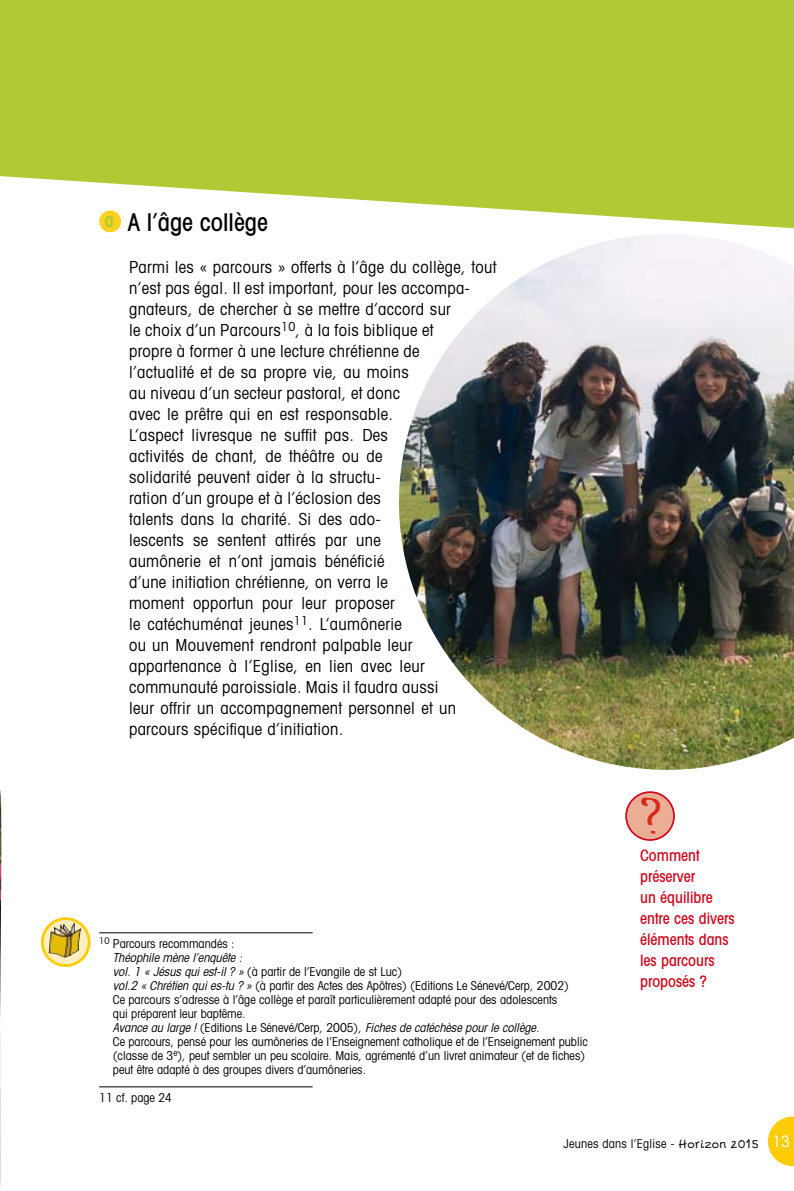
<style>
.page{position:relative;width:794px;height:1191px;background:#fff}
.page>*{position:absolute;margin:0;border:0;box-sizing:border-box;transform-origin:0 0}
.t1{font:500 condensed 24.5px "Avant Garde";color:#000}
.t2{font:condensed 16.62px/21px "Avant Garde";letter-spacing:.02em;color:#000}
.t3{font:500 condensed 15.75px/21px "Avant Garde";color:#cc071e}
.t4{font:condensed 12.25px/14px "Avant Garde";color:#000}
.t5{font:condensed 12.25px "Avant Garde";letter-spacing:.02em;color:#000}
.s1{font-style:italic}
.s2{font-family:"Escript LL";font-stretch:normal;font-size:14px}
.s3{font-size:15.75px;color:#fff}
</style>
<div class="page">
<svg style="left:0;top:0;width:794px;height:230px;background:#b7ce47"></svg>
<svg style="left:768px;top:1116px;width:26px;height:50px"></svg>
<div style="left:99px;top:210px;width:22px;height:22px;background:#ffd11e;border-radius:50%"></div>
<img style="left:372px;top:208px;width:422px;height:562px">
<hr style="left:99px;top:932px;width:214px;height:1px;background:#000">
<hr style="left:99px;top:1086px;width:214px;height:1px;background:#000">
<svg style="left:42px;top:918px;width:47px;height:47px"></svg>
<div style="left:41px;top:917px;width:50px;height:50px;border:3px solid #fecc00;border-radius:50%"></div>
<img style="left:48px;top:928px;width:33px;height:30px">
<img style="left:0;top:790px;width:2px;height:397px">
<div style="left:626px;top:792px;width:48px;height:48px;background:#ebad93;border-radius:50%"></div>
<div style="left:625px;top:791px;width:50px;height:50px;border:2px solid #cc071e;border-radius:50%"></div>
<img style="left:640px;top:797px;width:21px;height:37px">
<h1 class="t1" style="left:104px;top:207px;width:165px"><sup>a</sup> A l’âge collège</h1>
<p class="t2" style="left:129px;top:256px;width:369px">Parmi les « parcours » offerts à l’âge du collège, tout n’est pas égal. Il est important, pour les accompa&shy;gnateurs, de chercher à se mettre d’accord sur<br>le choix d’un Parcours<sup>10</sup>, à la fois biblique et<br>propre à former à une lecture chrétienne de<br>l’actualité et de sa propre vie, au moins<br>au niveau d’un secteur pastoral, et donc<br>avec le prêtre qui en est responsable.<br>L’aspect livresque ne suffit pas. Des<br>activités de chant, de théâtre ou de<br>solidarité peuvent aider à la structu-<br>ration d’un groupe et à l’éclosion des<br>talents dans la charité. Si des ado-<br>lescents se sentent attirés par une<br>aumônerie et n’ont jamais bénéficié<br>d’une initiation chrétienne, on verra le<br>moment opportun pour leur proposer<br>le catéchuménat jeunes<sup>11</sup>. L’aumônerie<br>ou un Mouvement rendront palpable leur appartenance à l’Eglise, en lien avec leur communauté paroissiale. Mais il faudra aussi<br>leur offrir un accompagnement personnel et un parcours spécifique d’initiation.</p>
<p class="t4" style="left:113px;top:936px;width:476px;text-indent:-14px"><sup>10</sup> Parcours recommandés :<br><span class="s1">Théophilemènel’enquête:<br>vol.1 «Jésusquiest-il?»</span>(à partir de l’Evangile de st Luc)<br><span class="s1">vol.2 «Chrétien quies-tu ?»</span>(à partir des Actes des Apôtres) (Editions Le Sénevé/Cerp, 2002)<br>Ce parcours s’adresse à l’âge collège et paraît particulièrement adapté pour des adolescents<br>qui préparent leur baptême.<br><span class="s1">Avanceau large!</span>( E d i t i o n s L e S é n e v é/C e r p , 2 0 0 5 ) , <span class="s1">Fichesdecatéchèsepourlecollège.<br></span>Ce parcours, pensé pour les aumôneries de l’Enseignement catholique et de l’Enseignement public (classe de 3<sup>e</sup>), peut sembler un peu scolaire. Mais, agrémenté d’un livret animateur (et de fiches) peut être adapté à des groupes divers d’aumôneries.</p>
<p class="t4" style="left:99px;top:1090px;width:74px">11 cf. page 24</p>
<p class="t3" style="left:640px;top:845px;width:96px">Comment préserver<br>un équilibre entre ces divers éléments dans les parcours proposés ?</p>
<p class="t5" style="left:563px;top:1135px;width:227px">Jeunes dans l’Eglise - <span class="s2">Horizon 2015</span> <span class="s3">13</span></p>
</div>
